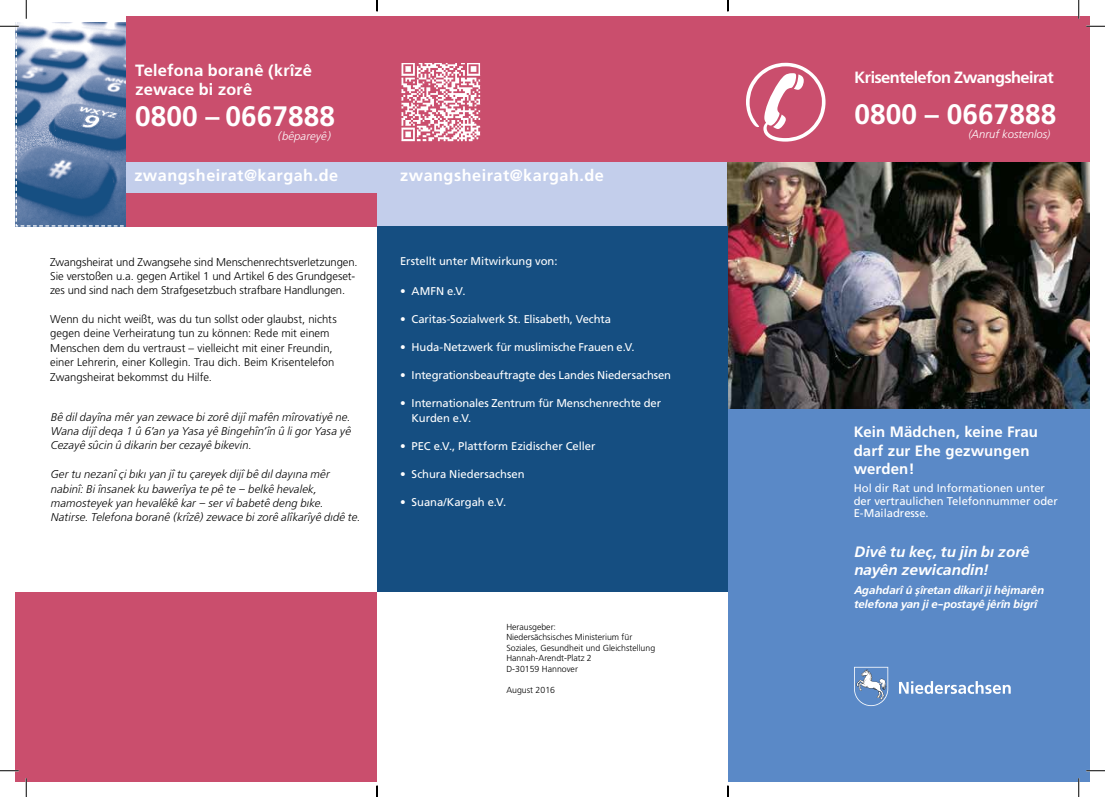
<style>
.page{position:relative;width:1105px;height:797px;background:#fff}
.page>*{position:absolute;margin:0;border:0;box-sizing:border-box;transform-origin:0 0}
.t1{font:700 28.12px "Frutiger CE";color:#fff}
.t2{font:700 16.25px "Frutiger CE";letter-spacing:.03em;color:#fff}
.t3{font:16.25px/19.5px "Free Set Demi Bold FQT";letter-spacing:.015em;color:#fff}
.t4{font:16.25px "Free Set Demi Bold FQT";letter-spacing:-.035em;color:#fff}
.t5{font:700 15px/18.1px "Frutiger CE";letter-spacing:.01em;color:#fff}
.t6{font:italic 15px/18px "Free Set Demi Bold FQT";letter-spacing:.01em;color:#fff}
.t7{font:300 11.25px/14.4px "Frutiger";color:#000}
.t8{font:11.25px/12.5px "Frutiger";letter-spacing:-.005em;color:#fff}
.t9{font:italic 11.25px/14.4px "Free Set Light FQT";color:#000;text-align:justify}
.t10{font:italic 11.25px/13.5px "Free Set Demi Bold FQT";color:#fff}
.t11{font:italic 300 11.25px "Frutiger";color:#fff}
.t12{font:italic 11.25px "Free Set Light FQT";color:#fff}
.t13{font:300 8.75px/10.5px "Frutiger";color:#000}
</style>
<div class="page">
<div style="left:126px;top:16px;width:963px;height:210px;background:#ca4e6d"></div>
<div style="left:16px;top:591px;width:361px;height:190px;background:#ca4e6d"></div>
<div style="left:377px;top:163px;width:351px;height:63px;background:#c3ceeb"></div>
<img style="left:728px;top:163px;width:361px;height:246px">
<div style="left:377px;top:226px;width:351px;height:365px;background:#154e81"></div>
<div style="left:728px;top:409px;width:361px;height:372px;background:#5a89c7"></div>
<svg style="left:854px;top:667px;width:34px;height:39px"></svg>
<svg style="left:899px;top:681px;width:112px;height:13px"></svg>
<img style="left:402px;top:63px;width:79px;height:79px">
<svg style="left:1086px;top:25px;width:19px;height:2px"></svg>
<svg style="left:0;top:770px;width:19px;height:1px"></svg>
<svg style="left:1086px;top:770px;width:19px;height:1px"></svg>
<svg style="left:25px;top:778px;width:2px;height:19px"></svg>
<svg style="left:1078px;top:0;width:1px;height:19px"></svg>
<svg style="left:1078px;top:778px;width:1px;height:19px"></svg>
<svg style="left:0;top:0;width:378px;height:226px"></svg>
<svg style="left:376px;top:785px;width:2px;height:12px"></svg>
<svg style="left:727px;top:0;width:2px;height:11px"></svg>
<svg style="left:727px;top:785px;width:2px;height:12px"></svg>
<h2 class="t3" style="left:135px;top:61px;width:178px">Telefona boranê (krîzê zewace bi zorê</h2>
<h1 class="t1" style="left:135px;top:100px;width:201px">0800 – 0667888</h1>
<p class="t12" style="left:277px;top:130px;width:56px">(bêpareyê)</p>
<h2 class="t2" style="left:134px;top:166px;width:205px">zwangsheirat@kargah.de</h2>
<h2 class="t2" style="left:400px;top:166px;width:205px">zwangsheirat@kargah.de</h2>
<p class="t7" style="left:50px;top:254px;width:309px">Zwangsheirat und Zwangsehe sind Menschenrechtsverletzungen.<br>Sie verstoßen u.a. gegen Artikel 1 und Artikel 6 des Grundgeset&shy;zes und sind nach dem Strafgesetzbuch strafbare Handlungen.</p>
<p class="t7" style="left:50px;top:312px;width:288px">Wenn du nicht weißt, was du tun sollst oder glaubst, nichts gegen deine Verheiratung tun zu können: Rede mit einem Menschen dem du vertraust – vielleicht mit einer Freundin, einer Lehrerin, einer Kollegin. Trau dich. Beim Krisentelefon Zwangsheirat bekommst du Hilfe.</p>
<p class="t9" style="left:50px;top:410px;width:302px">Bê dil dayîna mêr yan zewace bi zorê dijî mafên mîrovatiyê ne.<br>Wana dijî deqa 1 û 6’an ya Yasa yê Bingehîn’în û li gor Yasa yê Cezayê sûcin û dikarin ber cezayê bikevin.</p>
<p class="t9" style="left:50px;top:467px;width:311px;text-align:left">Ger tu nezanî çi b›k› yan jî tu çareyek dijî bê d›l day›na mêr nabinî: Bi însanek ku bawerîya te pê te – belkê hevalek, mamosteyek yan hevalêkê kar – ser vî babetê deng b›ke.<br>Natirse. Telefona boranê (krîzê) zewace bi zorê alîkarîyê d›dê te.</p>
<p class="t8" style="left:400px;top:255px;width:159px">Erstellt unter Mitwirkung von:</p>
<p class="t8" style="left:400px;top:285px;width:67px">• AMFN e.V.</p>
<p class="t8" style="left:400px;top:313px;width:212px">• Caritas-Sozialwerk St. Elisabeth, Vechta</p>
<p class="t8" style="left:400px;top:341px;width:236px">• Huda-Netzwerk für muslimische Frauen e.V.</p>
<p class="t8" style="left:400px;top:369px;width:273px">• Integrationsbeauftragte des Landes Niedersachsen</p>
<p class="t8" style="left:412px;top:395px;width:251px;line-height:15px;text-indent:-12px">• Internationales Zentrum für Menschenrechte der<br>Kurden e.V.</p>
<p class="t8" style="left:400px;top:439px;width:197px">• PEC e.V., Plattform Ezidischer Celler</p>
<p class="t8" style="left:400px;top:467px;width:126px">• Schura Niedersachsen</p>
<p class="t8" style="left:400px;top:495px;width:108px">• Suana/Kargah e.V.</p>
<p class="t13" style="left:506px;top:621px;width:150px">Herausgeber:<br>Niedersächsisches Ministerium für<br>Soziales, Gesundheit und Gleichstellung<br>Hannah-Arendt-Platz 2<br>D-30159 Hannover</p>
<p class="t13" style="left:506px;top:684px;width:50px">August 2016</p>
<h2 class="t4" style="left:854px;top:68px;width:201px">Krisentelefon Zwangsheirat</h2>
<h1 class="t1" style="left:854px;top:98px;width:203px">0800 – 0667888</h1>
<p class="t11" style="left:968px;top:128px;width:83px">(Anruf kostenlos)</p>
<h3 class="t5" style="left:854px;top:423px;width:186px">Kein Mädchen, keine Frau darf zur Ehe gezwungen werden!</h3>
<p class="t8" style="left:854px;top:482px;width:206px">Hol dir Rat und Informationen unter der vertraulichen Telefonnummer oder<br>E-Mailadresse.</p>
<h3 class="t6" style="left:854px;top:543px;width:177px">Divê tu keç, tu jin b› zorê nayên zewicandin!</h3>
<p class="t10" style="left:854px;top:584px;width:191px">Agahdarî û flîretan dikarî ji hêjmarên telefona yan ji e-postayê jêrîn bigrî</p>
</div>
